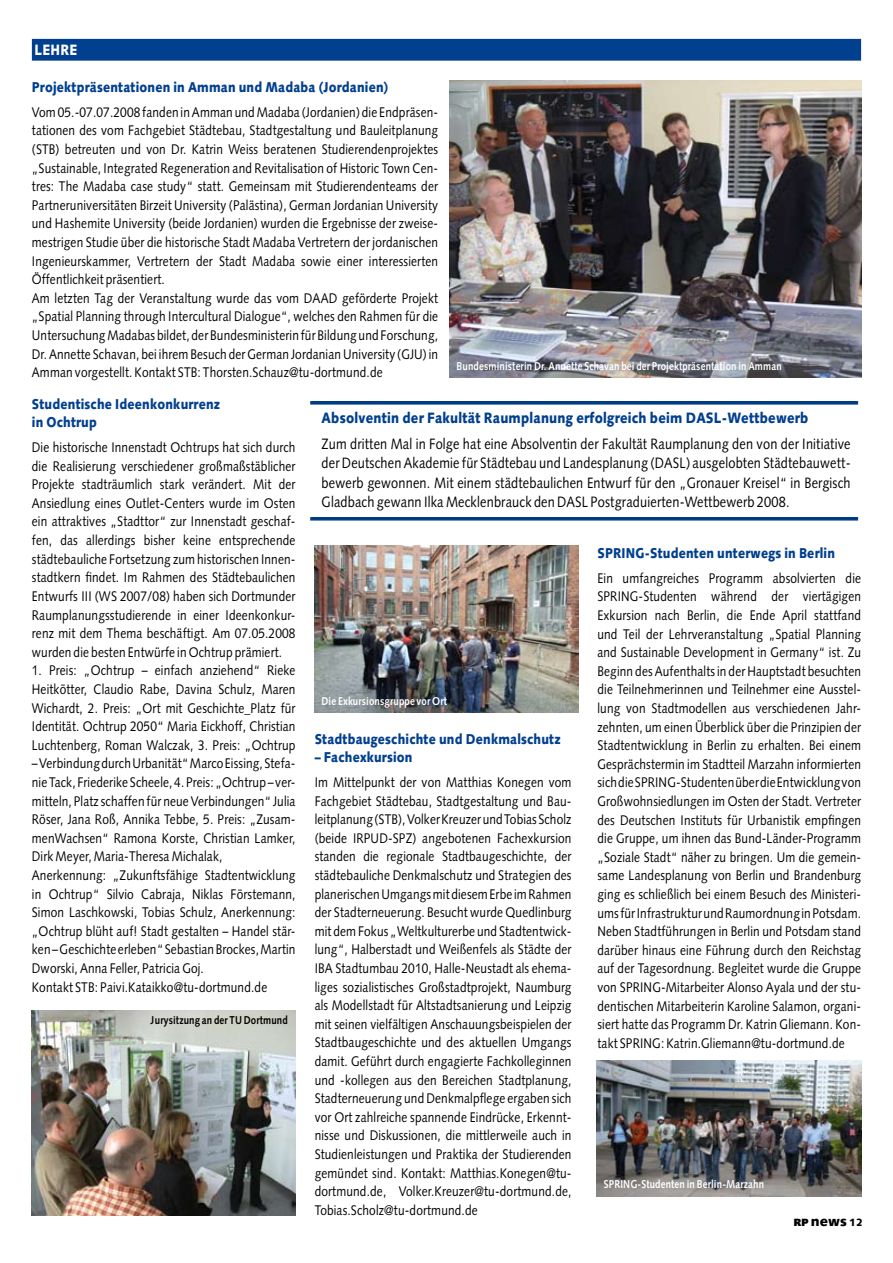
<style>
.page{position:relative;width:893px;height:1263px;background:#fff}
.page>*{position:absolute;margin:0;border:0;box-sizing:border-box;transform-origin:0 0}
.t1{font:15px/19.5px "Syntax LTCE";letter-spacing:.015em;color:#000;text-align:justify;scale:.85 1}
.t2{font:900 15px "Syntax LTCE";letter-spacing:.015em;color:#013f8f;scale:.85 1}
.t3{font:900 15px "Syntax LTCE";color:#fff;scale:.85 1}
.t4{font:900 14.25px/18.6px "Syntax LTCE";letter-spacing:.015em;color:#013f8f;scale:.85 1}
.t5{font:900 14.1px "Syntax LTCE";color:#000}
.t6{font:13.95px/18.6px "Syntax LTCE";letter-spacing:.015em;color:#000;text-align:justify;scale:.85 1}
.t7{font:700 11.4px "Syntax LTCE";letter-spacing:.015em;color:#fff;scale:.85 1}
.t8{font:700 11.4px "Syntax LTCE";letter-spacing:.015em;color:#000;scale:.85 1}
.s1{font-size:10.5px}
</style>
<div class="page">
<img style="left:449px;top:80px;width:412px;height:298px">
<img style="left:32px;top:1010px;width:264px;height:205px">
<img style="left:315px;top:545px;width:263px;height:168px">
<div style="left:32px;top:39px;width:829px;height:22px;background:#013f8f"></div>
<div style="left:310px;top:517px;width:548px;height:3px;border:2px solid #013f8f"></div>
<div style="left:310px;top:401px;width:548px;height:4px;border:2px solid #013f8f"></div>
<img style="left:597px;top:1060px;width:264px;height:136px">
<p class="t3" style="left:34px;top:41px;width:52px">Lehre</p>
<p class="t4" style="left:32px;top:78px;width:421px">Projektpräsentationen in Amman und Madaba (Jordanien)</p>
<p class="t6" style="left:32px;top:103px;width:479px;text-align:left">Vom 05.-07.07.2008 fanden in Amman und Madaba (Jordanien) die Endpräsen&shy;tationen des vom Fachgebiet Städtebau, Stadtgestaltung und Bauleitplanung (STB) betreuten und von Dr. Katrin Weiss beratenen Studierendenprojektes „Sustainable, Integrated Regeneration and Revitalisation of Historic Town Cen&shy;tres: The Madaba case study“ statt. Gemeinsam mit Studierendenteams der Partneruniversitäten Birzeit University (Palästina), German Jordanian University und Hashemite University (beide Jordanien) wurden die Ergebnisse der zweise&shy;mestrigen Studie über die historische Stadt Madaba Vertretern der jordanischen Ingenieurskammer, Vertretern der Stadt Madaba sowie einer interessierten Öffentlichkeit präsentiert.<br>Am letzten Tag der Veranstaltung wurde das vom DAAD geförderte Projekt „Spatial Planning through Intercultural Dialogue“, welches den Rahmen für die Untersuchung Madabas bildet, der Bundesministerin für Bildung und Forschung, Dr. Annette Schavan, bei ihrem Besuch der German Jordanian University (GJU) in Amman vorgestellt. Kontakt STB: Thorsten.Schauz@tu-dortmund.de</p>
<p class="t7" style="left:456px;top:359px;width:384px">Bundesministerin Dr. Annette Schavan bei der Projektpräsentation in Amman</p>
<p class="t4" style="left:32px;top:395px;width:223px">Studentische Ideenkonkurrenz in Ochtrup</p>
<p class="t6" style="left:32px;top:438px;width:312px">Die historische Innenstadt Ochtrups hat sich durch die Realisierung verschiedener großmaßstäblicher Projekte stadträumlich stark verändert. Mit der Ansiedlung eines Outlet-Centers wurde im Osten ein attraktives „Stadttor“ zur Innenstadt geschaf&shy;fen, das allerdings bisher keine entsprechende städte-bauliche Fortsetzung zum historischen Innen&shy;stadtkern findet. Im Rahmen des Städtebaulichen Entwurfs III (WS 2007/08) haben sich Dortmunder Raumplanungsstudierende in einer Ideenkonkur&shy;renz mit dem Thema beschäftigt. Am 07.05.2008 wurden die besten Entwürfe in Ochtrup prämiert.</p>
<p class="t6" style="left:32px;top:661px;width:312px">1. Preis: „Ochtrup – einfach anziehend“ Rieke Heit-kötter, Claudio Rabe, Davina Schulz, Maren Wichardt, 2. Preis: „Ort mit Geschichte_Platz für Identität. Ochtrup 2050“ Maria Eickhoff, Christian Luchtenberg, Roman Walczak, 3. Preis: „Ochtrup</p>
<p class="t6" style="left:32px;top:754px;width:312px;text-align:left">– Verbindung durch Urbanität“ Marco Eissing, Stefa&shy;nie Tack, Friederike Scheele, 4. Preis: „Ochtrup – ver&shy;mitteln, Platz schaffen für neue Verbindungen“ Julia Röser, Jana Roß, Annika Tebbe, 5. Preis: „Zusam&shy;menWachsen“ Ramona Korste, Christian Lamker, Dirk Meyer, Maria-Theresa Michalak, Anerkennung: „Zukunftsfähige Stadtentwicklung in Ochtrup“ Silvio Cabraja, Niklas Förstemann, Simon Laschkowski, Tobias Schulz, Anerkennung: „Ochtrup blüht auf! Stadt gestalten – Handel stär&shy;ken – Geschichte erleben“ Sebastian Brockes, Martin Dworski, Anna Feller, Patricia Goj.<br>Kontakt STB: Paivi.Kataikko@tu-dortmund.de</p>
<p class="t8" style="left:151px;top:1014px;width:163px">Jurysitzung an der TU Dortmund</p>
<p class="t2" style="left:322px;top:409px;width:574px">Absolventin der Fakultät Raumplanung erfolgreich beim DASL -Wettbewerb</p>
<p class="t1" style="left:322px;top:434px;width:624px">Zum dritten Mal in Folge hat eine Absolventin der Fakultät Raumplanung den von der Initiative der Deutschen Akademie für Städtebau und Landesplanung (DASL) ausgelobten Städtebauwett&shy;bewerb gewonnen. Mit einem städtebaulichen Entwurf für den „Gronauer Kreisel“ in Bergisch Gladbach gewann Ilka Mecklenbrauck den DASL Postgraduierten-Wettbewerb 2008.</p>
<p class="t7" style="left:321px;top:694px;width:149px">Die Exkursionsgruppe vor Ort</p>
<p class="t4" style="left:315px;top:729px;width:291px">Stadtbaugeschichte und Denkmalschutz</p>
<p class="t4" style="left:315px;top:748px;width:117px">– Fachexkursion</p>
<p class="t6" style="left:315px;top:773px;width:304px">Im Mittelpunkt der von Matthias Konegen vom Fachgebiet Städtebau, Stadtgestaltung und Bau&shy;leitplanung (STB), Volker Kreuzer und Tobias Scholz (beide IRPUD-SPZ) angebotenen Fachexkursion standen die regionale Stadtbaugeschichte, der städtebauliche Denkmalschutz und Strategien des planerischen Umgangs mit diesem Erbe im Rahmen der Stadterneuerung. Besucht wurde Quedlinburg mit dem Fokus „Weltkulturerbe und Stadtentwick&shy;lung“, Halberstadt und Weißenfels als Städte der IBA Stadtumbau 2010, Halle-Neustadt als ehema&shy;liges sozialistisches Großstadtprojekt, Naumburg als Modellstadt für Altstadtsanierung und Leipzig mit seinen vielfältigen Anschauungsbeispielen der Stadtbaugeschichte und des aktuellen Umgangs damit. Geführt durch engagierte Fachkolleginnen und -kollegen aus den Bereichen Stadtplanung, Stadterneuerung und Denkmalpflege ergaben sich vor Ort zahlreiche spannende Eindrücke, Erkennt&shy;nisse und Diskussionen, die mittlerweile auch in Studienleistungen und Praktika der Studierenden gemündet sind. Kontakt: Matthias.Konegen@tu&shy;dortmund.de, Volker.Kreuzer@tu-dortmund.de, Tobias.Scholz@tu-dortmund.de</p>
<p class="t4" style="left:597px;top:544px;width:281px">SPRING -Studenten unterwegs in Berlin</p>
<p class="t6" style="left:597px;top:569px;width:312px">Ein umfangreiches Programm absolvierten die SPRING-Studenten während der viertägigen Exkursion nach Berlin, die Ende April stattfand und Teil der Lehrveranstaltung „Spatial Planning and Sustainable Development in Germany“ ist. Zu Beginn des Aufenthalts in der Hauptstadt besuchten die Teilnehmerinnen und Teilnehmer eine Ausstel&shy;lung von Stadtmodellen aus verschiedenen Jahr&shy;zehnten, um einen Überblick über die Prinzipien der Stadtentwicklung in Berlin zu erhalten. Bei einem Gesprächstermin im Stadtteil Marzahn informierten sich die SPRING-Studenten über die Entwicklung von Großwohnsiedlungen im Osten der Stadt. Vertreter des Deutschen Instituts für Urbanistik empfingen die Gruppe, um ihnen das Bund-Länder-Programm „Soziale Stadt“ näher zu bringen. Um die gemein&shy;same Landesplanung von Berlin und Brandenburg ging es schließlich bei einem Besuch des Ministeri&shy;ums für Infrastruktur und Raumordnung in Potsdam.<br>Neben Stadtführungen in Berlin und Potsdam stand darüber hinaus eine Führung durch den Reichstag auf der Tagesordnung. Begleitet wurde die Gruppe von SPRING-Mitarbeiter Alonso Ayala und der stu&shy;dentischen Mitarbeiterin Karoline Salamon, organi&shy;siert hatte das Programm Dr. Katrin Gliemann. Kon&shy;takt SPRING: Katrin.Gliemann@tu-dortmund.de</p>
<p class="t7" style="left:604px;top:1177px;width:190px">SPRING-Studenten in Berlin-Marzahn</p>
<p class="t5" style="left:794px;top:1212px;width:70px"><span class="s1">RP</span> news <span class="s1">12</span></p>
</div>
